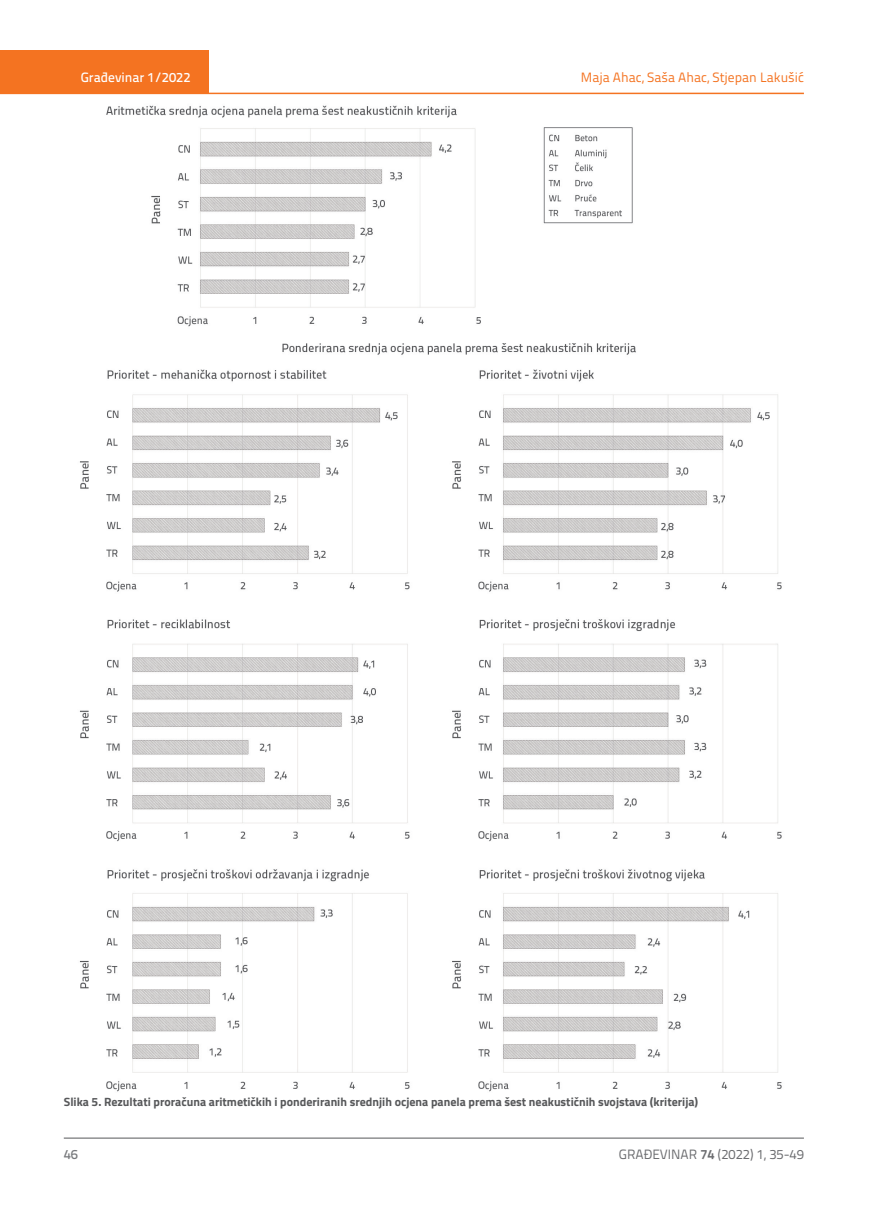
<style>
.page{position:relative;width:872px;height:1212px;background:#fff}
.page>*{position:absolute;margin:0;border:0;box-sizing:border-box;transform-origin:0 0}
.t1{font:13.5px "Titillium Text 22 L";color:#f47321}
.t2{font:13.5px "Titillium Text 22 L";color:#6c6d70}
.t3{font:500 13.5px "Titillium Text 22 L";color:#fff}
.t4{font:500 13.5px "Titillium Text 22 L";color:#787a7d}
.t5{font:700 12px "Titillium";color:#57585a}
.s1{font-weight:700}
</style>
<div class="page">
<div style="left:0;top:50px;width:208px;height:44px;background:#f47321"></div>
<hr style="left:0;top:93px;width:804px;height:1px;background:#f47321">
<hr style="left:64px;top:1138px;width:740px;height:1px;background:#57585a">
<img style="left:79px;top:105px;width:703px;height:987px">
<p class="t3" style="left:81px;top:67px;width:111px">Građevinar 1/2022</p>
<p class="t1" style="left:581px;top:68px;width:224px">Maja Ahac, Saša Ahac, Stjepan Lakušić</p>
<p class="t5" style="left:64px;top:1093px;width:636px">Slika 5. Rezultati proračuna aritmetičkih i ponderiranih srednjih ocjena panela prema šest neakustičnih svojstava (kriterija)</p>
<p class="t4" style="left:64px;top:1144px;width:16px">46</p>
<p class="t2" style="left:619px;top:1144px;width:186px">GRAĐEVINAR <span class="s1">74</span> (2022) 1, 35-49</p>
</div>
